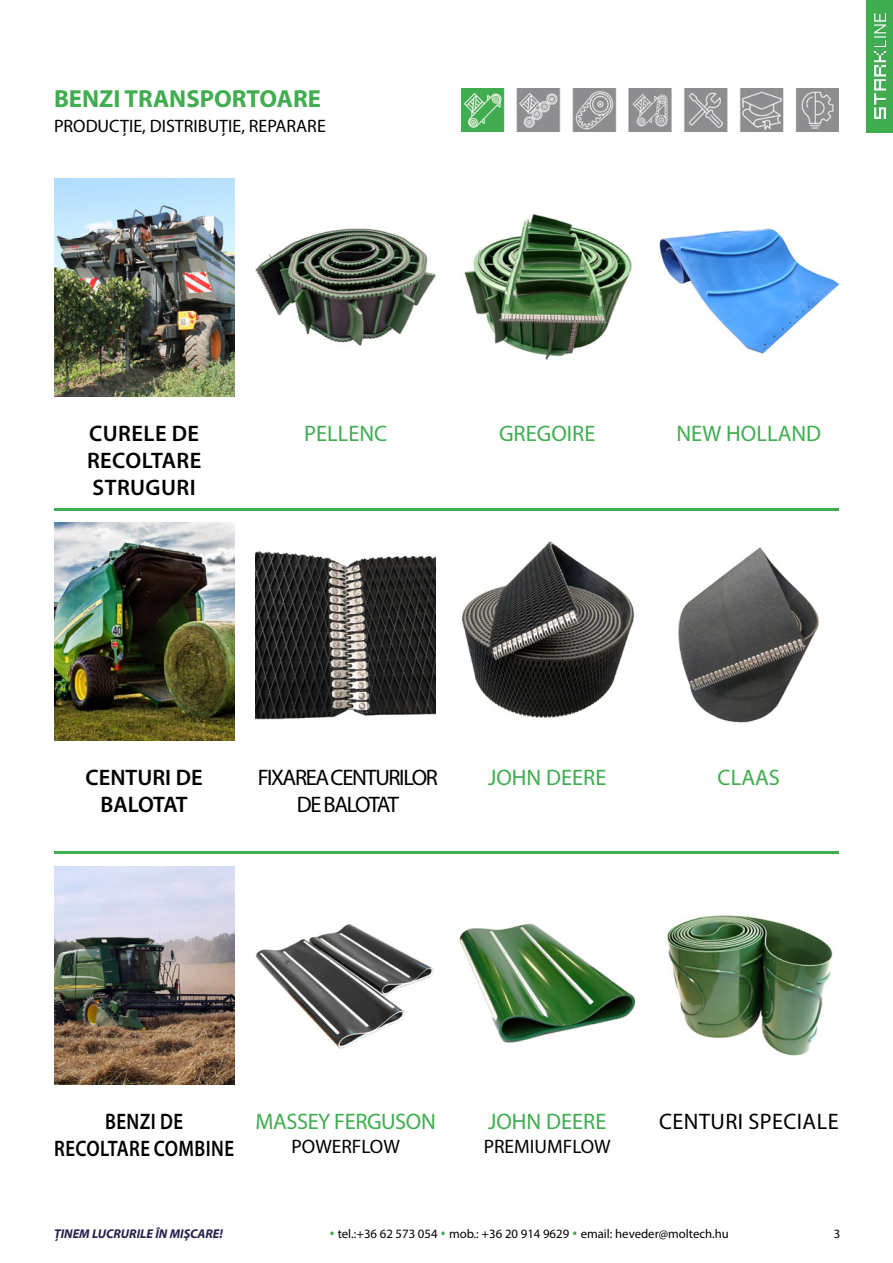
<style>
.page{position:relative;width:893px;height:1263px;background:#fff}
.page>*{position:absolute;margin:0;border:0;box-sizing:border-box;transform-origin:0 0}
.t1{font:29.25px "Myriad Pro";color:#40ad50}
.t2{font:700 24.75px "Myriad Pro";color:#40ad50}
.t3{font:22.5px "Myriad Pro";color:#40ad50}
.t4{font:22.5px/27px "Myriad Pro";letter-spacing:-.06em;color:#000;text-align:center}
.t5{font:600 22.5px/27px "Myriad Pro";letter-spacing:.02em;color:#000}
.t6{font:600 22.5px/27px "Myriad Pro";letter-spacing:.02em;color:#000;text-align:center;scale:.84 1}
.t7{font:600 22.5px/27px "Myriad Pro";color:#000;text-align:center}
.t8{font:22.5px "Myriad Pro";letter-spacing:.02em;color:#000}
.t9{font:22.5px "Myriad Pro";letter-spacing:-.02em;color:#40ad50}
.t10{font:19.5px "Myriad Pro";color:#000}
.t11{font:18px "Myriad Pro";color:#000}
.t12{font:12.75px "Myriad Pro";color:#000}
.t13{font:italic 700 12.75px "Myriad Pro";color:#22204d}
</style>
<div class="page">
<div style="left:867px;top:0;width:26px;height:133px;background:#40ad50"></div>
<img style="left:874px;top:14px;width:12px;height:105px">
<img style="left:461px;top:89px;width:378px;height:43px">
<img style="left:256px;top:228px;width:180px;height:118px">
<img style="left:54px;top:179px;width:180px;height:217px">
<img style="left:464px;top:214px;width:168px;height:146px">
<img style="left:659px;top:228px;width:180px;height:126px">
<img style="left:678px;top:547px;width:141px;height:176px">
<img style="left:667px;top:915px;width:166px;height:141px">
<img style="left:256px;top:551px;width:180px;height:169px">
<img style="left:54px;top:523px;width:180px;height:217px">
<img style="left:256px;top:924px;width:178px;height:125px">
<img style="left:54px;top:867px;width:180px;height:217px">
<img style="left:462px;top:541px;width:173px;height:177px">
<img style="left:459px;top:923px;width:177px;height:120px">
<hr style="left:54px;top:509px;width:785px;height:2px;background:#40ad50">
<hr style="left:54px;top:852px;width:785px;height:2px;background:#40ad50">
<h2 class="t2" style="left:54px;top:82px;width:268px">BENZI TRANSPORTOARE</h2>
<h3 class="t11" style="left:54px;top:117px;width:273px">PRODUCȚIE, DISTRIBUȚIE, REPARARE</h3>
<h3 class="t5" style="left:89px;top:419px;width:112px">CURELE DE</h3>
<h3 class="t3" style="left:304px;top:421px;width:85px">PELLENC</h3>
<h3 class="t5" style="left:87px;top:446px;width:116px">RECOLTARE<br>STRUGURI</h3>
<h3 class="t3" style="left:499px;top:421px;width:98px">GREGOIRE</h3>
<h3 class="t3" style="left:676px;top:421px;width:146px">NEW HOLLAND</h3>
<h3 class="t7" style="left:86px;top:763px;width:119px">CENTURI DE<br>BALOTAT</h3>
<h3 class="t4" style="left:258px;top:764px;width:182px">FIXAREA CENTURILOR<br>DE BALOTAT</h3>
<h3 class="t3" style="left:488px;top:765px;width:120px">JOHN DEERE</h3>
<h3 class="t3" style="left:718px;top:765px;width:64px">CLAAS</h3>
<h3 class="t6" style="left:54px;top:1108px;width:216px">BENZI DE<br>RECOLTARE COMBINE</h3>
<h3 class="t9" style="left:256px;top:1109px;width:182px">MASSEY FERGUSON</h3>
<h3 class="t10" style="left:292px;top:1135px;width:110px">POWERFLOW</h3>
<h3 class="t3" style="left:488px;top:1109px;width:120px">JOHN DEERE</h3>
<h3 class="t10" style="left:484px;top:1135px;width:128px">PREMIUMFLOW</h3>
<h3 class="t8" style="left:659px;top:1109px;width:181px">CENTURI SPECIALE</h3>
<p class="t13" style="left:54px;top:1225px;width:170px">ȚINEM LUCRURILE ÎN MIŞCARE!</p>
<p class="t12" style="left:581px;top:1226px;width:150px">email: heveder@moltech.hu</p>
<p class="t12" style="left:834px;top:1226px;width:8px">3</p>
<h1 class="t1" style="left:329px;top:1216px;width:8px">·</h1>
<p class="t12" style="left:338px;top:1226px;width:101px">tel.:+36 62 573 054</p>
<h1 class="t1" style="left:440px;top:1216px;width:8px">·</h1>
<p class="t12" style="left:449px;top:1226px;width:122px">mob.: +36 20 914 9629</p>
<h1 class="t1" style="left:572px;top:1216px;width:8px">·</h1>
</div>
